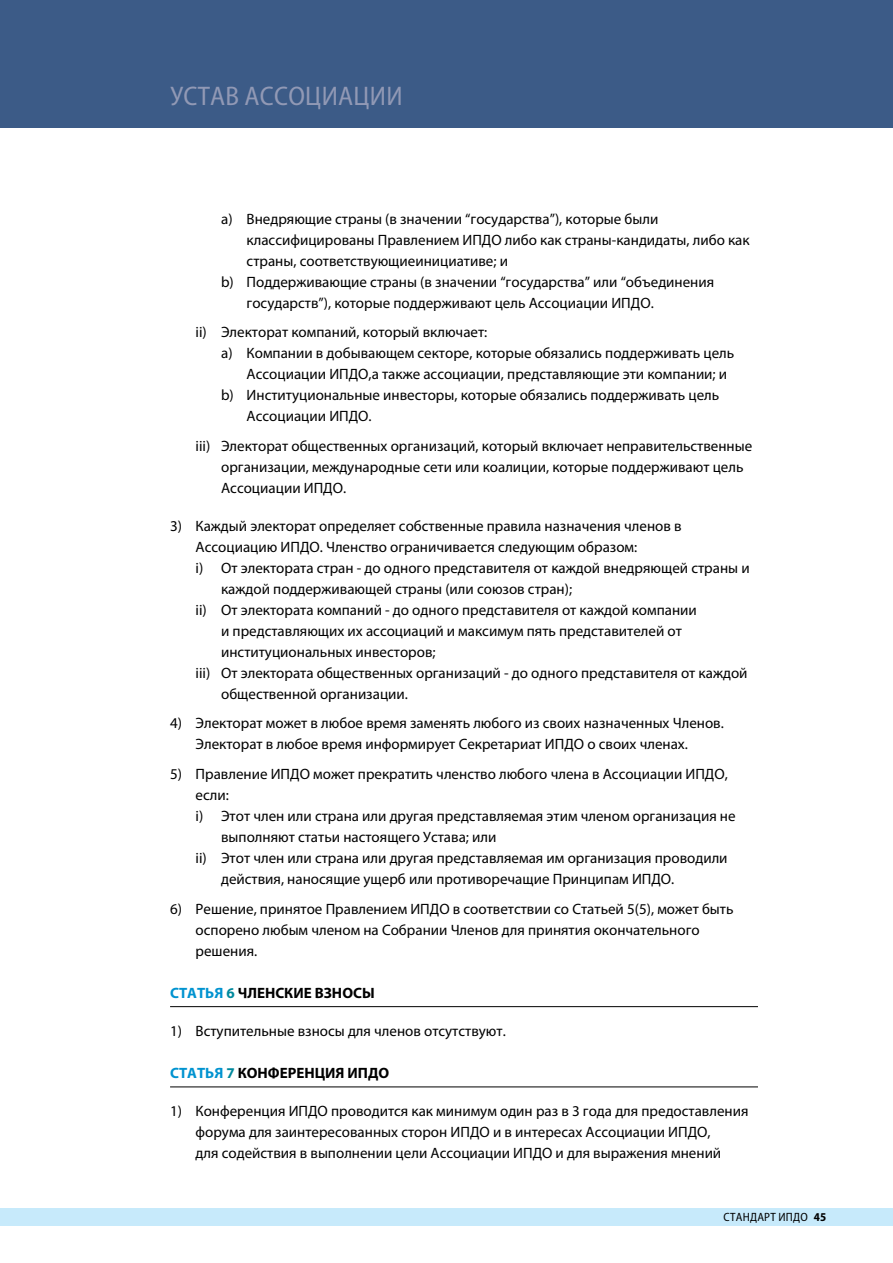
<style>
.page{position:relative;width:893px;height:1263px;background:#fff}
.page>*{position:absolute;margin:0;border:0;box-sizing:border-box;transform-origin:0 0}
.t1{font:semi-condensed 27px "Myriad Pro";letter-spacing:.01em;color:#9199b5}
.t2{font:15px/21px "Myriad Pro";color:#000}
.t3{font:700 15px "Myriad Pro";color:#000}
.t4{font:semi-condensed 12px "Myriad Pro";letter-spacing:.02em;color:#000}
.s1{color:#0093d0}
.s2{color:#00899d}
.s3{font-weight:700}
</style>
<div class="page">
<div style="left:0;top:1208px;width:893px;height:18px;background:#c7eafb"></div>
<div style="left:0;top:0;width:893px;height:128px;background:#3c5b87"></div>
<hr style="left:170px;top:1006px;width:588px;height:1px;background:#000">
<hr style="left:170px;top:1086px;width:588px;height:1px;background:#000">
<h1 class="t1" style="left:170px;top:82px;width:234px">УСТАВ АССОЦИАЦИИ</h1>
<p class="t2" style="left:221px;top:208px;width:439px">a) Внедряющие страны (в значении “государства”), которые были</p>
<p class="t2" style="left:247px;top:229px;width:505px">классифицированы Правлением ИПДО либо как страны-кандидаты, либо как</p>
<p class="t2" style="left:247px;top:250px;width:263px">страны, соответствующиеинициативе; и</p>
<p class="t2" style="left:221px;top:271px;width:495px">b) Поддерживающие страны (в значении “государства” или “объединения</p>
<p class="t2" style="left:247px;top:292px;width:409px">государств”), которые поддерживают цель Ассоциации ИПДО.</p>
<p class="t2" style="left:196px;top:322px;width:293px">ii) Электорат компаний, который включает:</p>
<p class="t2" style="left:221px;top:343px;width:515px">a) Компании в добывающем секторе, которые обязались поддерживать цель</p>
<p class="t2" style="left:247px;top:364px;width:482px">Ассоциации ИПДО,а также ассоциации, представляющие эти компании; и</p>
<p class="t2" style="left:221px;top:385px;width:500px">b) Институциональные инвесторы, которые обязались поддерживать цель</p>
<p class="t2" style="left:247px;top:406px;width:127px">Ассоциации ИПДО.</p>
<p class="t2" style="left:221px;top:435px;width:533px;text-indent:-26px">iii) Электорат общественных организаций, который включает неправительственные организации, международные сети или коалиции, которые поддерживают цель<br>Ассоциации ИПДО.</p>
<p class="t2" style="left:170px;top:515px;width:513px">3) Каждый электорат определяет собственные правила назначения членов в</p>
<p class="t2" style="left:196px;top:536px;width:443px">Ассоциацию ИПДО. Членство ограничивается следующим образом:</p>
<p class="t2" style="left:196px;top:557px;width:556px">i) От электората стран - до одного представителя от каждой внедряющей страны и</p>
<p class="t2" style="left:221px;top:578px;width:353px">каждой поддерживающей страны (или союзов стран);</p>
<p class="t2" style="left:196px;top:599px;width:503px">ii) От электората компаний - до одного представителя от каждой компании</p>
<p class="t2" style="left:221px;top:620px;width:462px">и представляющих их ассоциаций и максимум пять представителей от</p>
<p class="t2" style="left:221px;top:641px;width:216px">институциональных инвесторов;</p>
<p class="t2" style="left:196px;top:662px;width:553px">iii) От электората общественных организаций - до одного представителя от каждой</p>
<p class="t2" style="left:221px;top:683px;width:188px">общественной организации.</p>
<p class="t2" style="left:196px;top:713px;width:530px;text-indent:-26px">4) Электорат может в любое время заменять любого из своих назначенных Членов.<br>Электорат в любое время информирует Секретариат ИПДО о своих членах.</p>
<p class="t2" style="left:170px;top:763px;width:559px">5) Правление ИПДО может прекратить членство любого члена в Ассоциации ИПДО,</p>
<p class="t2" style="left:196px;top:784px;width:35px">если:</p>
<p class="t2" style="left:196px;top:805px;width:542px">i) Этот член или страна или другая представляемая этим членом организация не</p>
<p class="t2" style="left:221px;top:826px;width:277px">выполняют статьи настоящего Устава; или</p>
<p class="t2" style="left:196px;top:847px;width:533px">ii) Этот член или страна или другая представляемая им организация проводили</p>
<p class="t2" style="left:221px;top:868px;width:455px">действия, наносящие ущерб или противоречащие Принципам ИПДО.</p>
<p class="t2" style="left:196px;top:898px;width:539px;text-indent:-26px">6) Решение, принятое Правлением ИПДО в соответствии со Статьей 5(5), может быть оспорено любым членом на Собрании Членов для принятия окончательного решения.</p>
<p class="t3" style="left:170px;top:983px;width:206px"><span class="s1">СТАТЬЯ</span> <span class="s2">6</span> ЧЛЕНСКИЕ ВЗНОСЫ</p>
<p class="t2" style="left:170px;top:1020px;width:337px">1) Вступительные взносы для членов отсутствуют.</p>
<p class="t3" style="left:170px;top:1063px;width:221px"><span class="s1">СТАТЬЯ</span> <span class="s2">7</span> КОНФЕРЕНЦИЯ ИПДО</p>
<p class="t2" style="left:196px;top:1100px;width:554px;text-indent:-26px">1) Конференция ИПДО проводится как минимум один раз в 3 года для предоставления форума для заинтересованных сторон ИПДО и в интересах Ассоциации ИПДО,<br>для содействия в выполнении цели Ассоциации ИПДО и для выражения мнений</p>
<p class="t4" style="left:724px;top:1210px;width:104px">Стандарт ИПДО <span class="s3">45</span></p>
</div>
